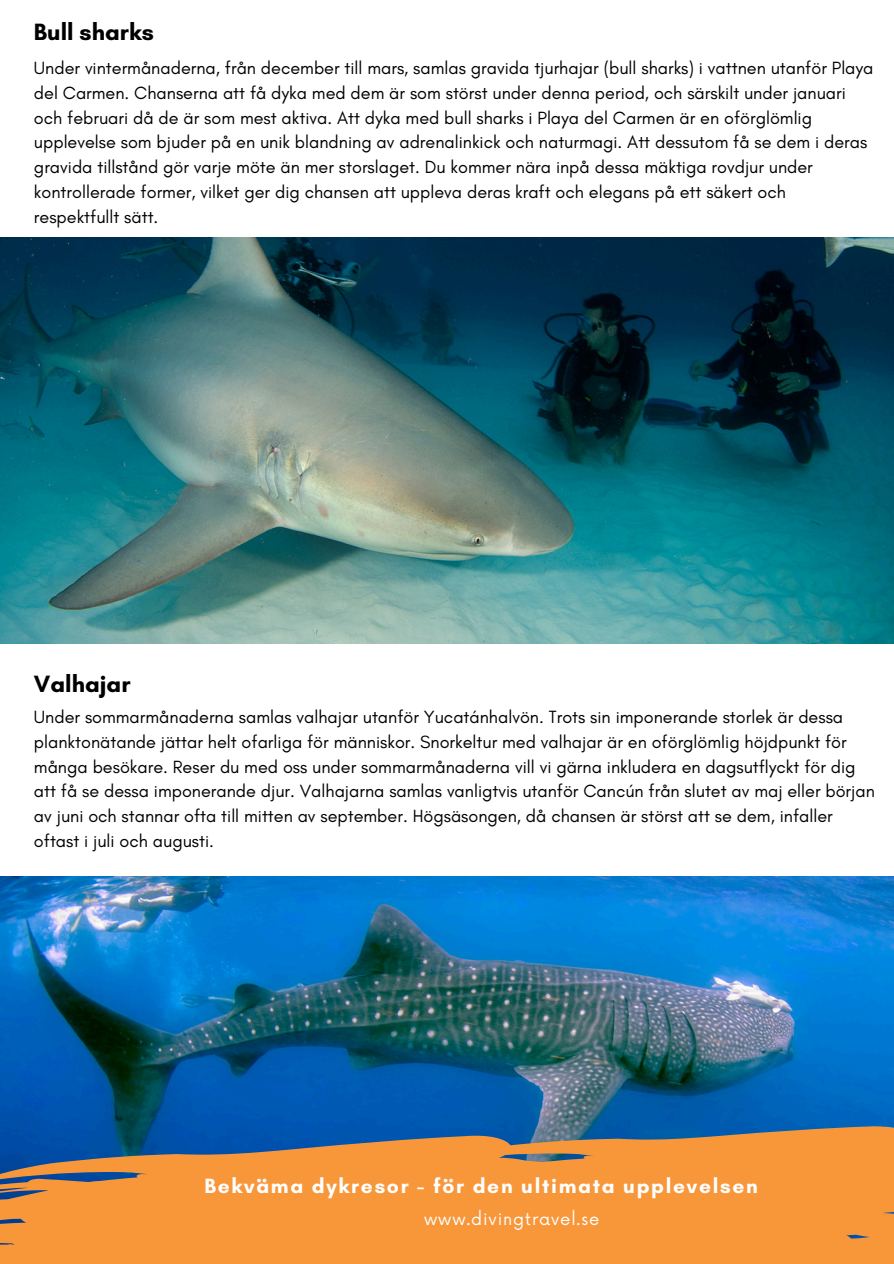
<style>
.page{position:relative;width:894px;height:1264px;background:#fff}
.page>*{position:absolute;margin:0;border:0;box-sizing:border-box;transform-origin:0 0}
.t1{font:700 24px "Glacial Indifference";color:#000}
.t2{font:700 21px "Glacial Indifference";letter-spacing:.08em;color:#fff}
.t3{font:18px/24.8px "Glacial Indifference";color:#000}
.t4{font:16.5px "Now";letter-spacing:.05em;color:#fff}
</style>
<div class="page">
<img style="left:0;top:876px;width:893px;height:244px">
<svg style="left:318px;top:1106px;width:575px;height:157px;fill:#f8973a"></svg>
<svg style="left:0;top:1120px;width:656px;height:143px;fill:#f8973a"></svg>
<svg style="left:580px;top:1239px;width:8px;height:2px"></svg>
<img style="left:0;top:237px;width:893px;height:406px">
<p class="t1" style="left:34px;top:17px;width:121px">Bull sharks</p>
<h1 class="t3" style="left:34px;top:55px;width:840px">Under vintermånaderna, från december till mars, samlas gravida tjurhajar (bull sharks) i vattnen utanför Playa del Carmen. Chanserna att få dyka med dem är som störst under denna period, och särskilt under januari och februari då de är som mest aktiva. Att dyka med bull sharks i Playa del Carmen är en oförglömlig upplevelse som bjuder på en unik blandning av adrenalinkick och naturmagi. Att dessutom få se dem i deras gravida tillstånd gör varje möte än mer storslaget. Du kommer nära inpå dessa mäktiga rovdjur under kontrollerade former, vilket ger dig chansen att uppleva deras kraft och elegans på ett säkert och respektfullt sätt.</h1>
<p class="t1" style="left:34px;top:669px;width:98px">Valhajar</p>
<p class="t3" style="left:34px;top:704px;width:842px">Under sommarmånaderna samlas valhajar utanför Yucatánhalvön. Trots sin imponerande storlek är dessa planktonätande jättar helt ofarliga för människor. Snorkeltur med valhajar är en oförglömlig höjdpunkt för många besökare. Reser du med oss under sommarmånaderna vill vi gärna inkludera en dagsutflyckt för dig att få se dessa imponerande djur. Valhajarna samlas vanligtvis utanför Cancún från slutet av maj eller början av juni och stannar ofta till mitten av september. Högsäsongen, då chansen är störst att se dem, infaller oftast i juli och augusti.</p>
<h1 class="t2" style="left:204px;top:1172px;width:554px">Bekväma dykresor - för den ultimata upplevelsen</h1>
<p class="t4" style="left:424px;top:1209px;width:177px">www.divingtravel.se</p>
</div>
